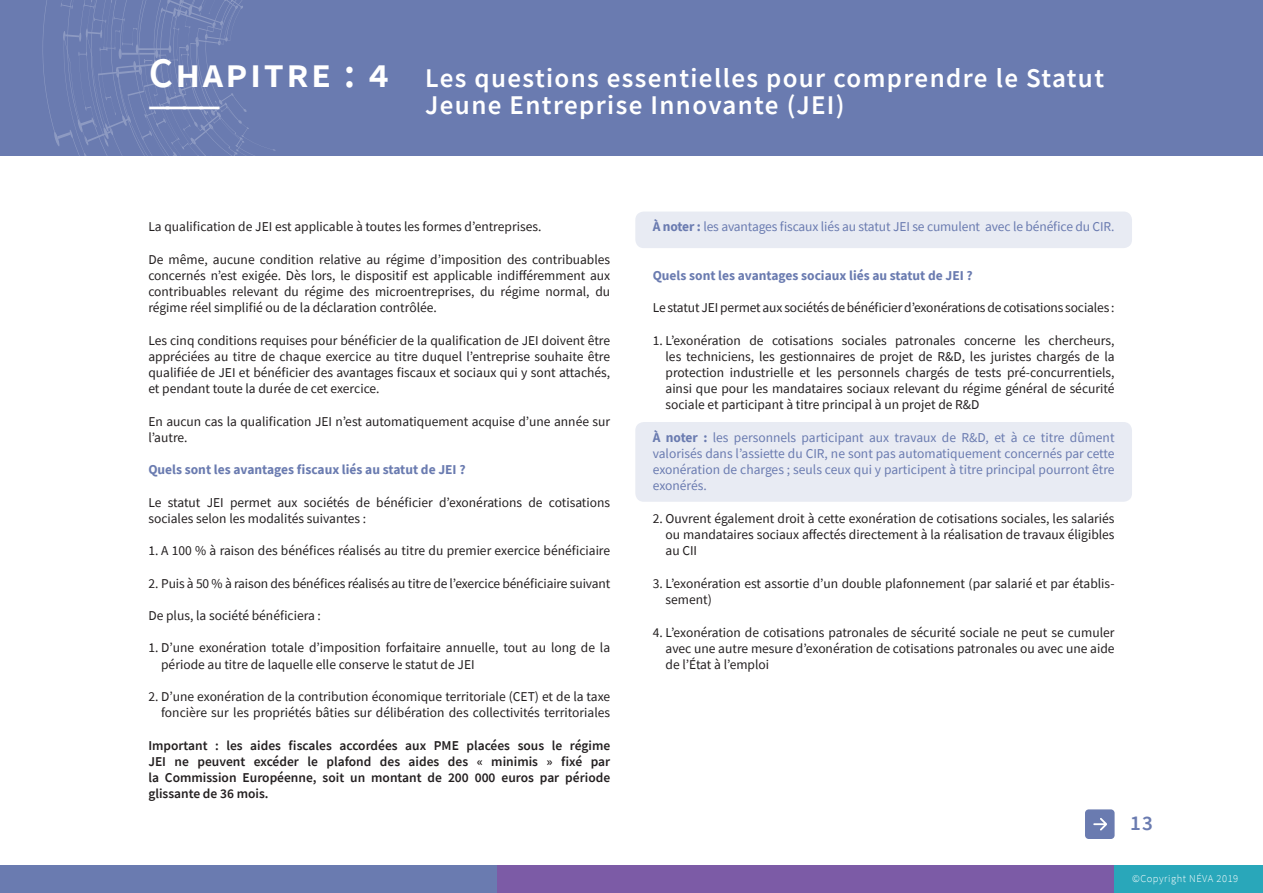
<style>
.page{position:relative;width:1263px;height:893px;background:#fff}
.page>*{position:absolute;margin:0;border:0;box-sizing:border-box;transform-origin:0 0}
.t1{font:600 42px "Source Sans Pro";color:#fff}
.t2{font:600 27px/27px "Source Sans Pro";letter-spacing:.05em;color:#fff}
.t3{font:600 21px "Source Sans Pro";color:#6a7bb0}
.t4{font:13.5px/16.2px "Source Sans Pro";color:#231f20;text-align:justify}
.t5{font:13.5px/16.2px "Source Sans Pro";letter-spacing:-.01em;color:#6a7bb0;text-align:justify}
.t6{font:600 13.5px/16.2px "Source Sans Pro";color:#231f20;text-align:justify}
.t7{font:700 13.5px "Source Sans Pro";color:#6a7bb0}
.t8{font:300 10.5px "Source Sans Pro";letter-spacing:.05em;color:#fff}
.s1{font-weight:700}
</style>
<div class="page">
<div style="left:0;top:0;width:1263px;height:155px;background:#6a7bb0"></div>
<svg style="left:41px;top:0;width:280px;height:156px"></svg>
<div style="left:635px;top:212px;width:497px;height:36px;background:#e8ebf3;border-radius:9px"></div>
<div style="left:635px;top:422px;width:497px;height:80px;background:#e8ebf3;border-radius:9px"></div>
<div style="left:0;top:865px;width:1263px;height:28px;background:#6a7bb0"></div>
<div style="left:497px;top:865px;width:766px;height:28px;background:#7c5ba6"></div>
<div style="left:1114px;top:865px;width:149px;height:28px;background:#29a7ba"></div>
<svg style="left:1085px;top:809px;width:29px;height:30px"></svg>
<p class="t1" style="left:149px;top:45px;width:242px">Chapitre : 4</p>
<p class="t1" style="left:149px;top:62px;width:73px">____</p>
<p class="t2" style="left:425px;top:64px;width:680px">Les questions essentielles pour comprendre le Statut<br>Jeune Entreprise Innovante (JEI)</p>
<p class="t4" style="left:148px;top:219px;width:394px">La qualification de JEI est applicable à toutes les formes d’entreprises.</p>
<p class="t4" style="left:148px;top:251px;width:463px">De même, aucune condition relative au régime d’imposition des contribuables concernés n’est exigée. Dès lors, le dispositif est applicable indifféremment aux contribuables relevant du régime des microentreprises, du régime normal, du régime réel simplifié ou de la déclaration contrôlée.</p>
<p class="t4" style="left:148px;top:332px;width:463px">Les cinq conditions requises pour bénéficier de la qualification de JEI doivent être appréciées au titre de chaque exercice au titre duquel l’entreprise souhaite être qualifiée de JEI et bénéficier des avantages fiscaux et sociaux qui y sont attachés, et pendant toute la durée de cet exercice.</p>
<p class="t4" style="left:148px;top:413px;width:463px">En aucun cas la qualification JEI n’est automatiquement acquise d’une année sur l’autre.</p>
<p class="t7" style="left:148px;top:461px;width:319px">Quels sont les avantages fiscaux liés au statut de JEI ?</p>
<p class="t4" style="left:148px;top:494px;width:463px">Le statut JEI permet aux sociétés de bénéficier d’exonérations de cotisations sociales selon les modalités suivantes :</p>
<p class="t4" style="left:148px;top:543px;width:463px">1. A 100 % à raison des bénéfices réalisés au titre du premier exercice bénéficiaire</p>
<p class="t4" style="left:148px;top:575px;width:463px">2. Puis à 50 % à raison des bénéfices réalisés au titre de l’exercice bénéficiaire suivant</p>
<p class="t4" style="left:148px;top:607px;width:174px">De plus, la société bénéficiera :</p>
<p class="t4" style="left:161px;top:640px;width:451px;text-indent:-13px">1. D’une exonération totale d’imposition forfaitaire annuelle, tout au long de la période au titre de laquelle elle conserve le statut de JEI</p>
<p class="t4" style="left:148px;top:688px;width:463px;text-align:right">2. D’une exonération de la contribution économique territoriale (CET) et de la taxe foncière sur les propriétés bâties sur délibération des collectivités territoriales</p>
<p class="t6" style="left:148px;top:737px;width:463px">Important : les aides fiscales accordées aux PME placées sous le régime JEI ne peuvent excéder le plafond des aides des « minimis » fixé par la Commission Européenne, soit un montant de 200 000 euros par période glissante de 36 mois.</p>
<p class="t5" style="left:653px;top:219px;width:463px"><span class="s1">À noter :</span> les avantages fiscaux liés au statut JEI se cumulent avec le bénéfice du CIR.</p>
<p class="t7" style="left:653px;top:266px;width:322px">Quels sont les avantages sociaux liés au statut de JEI ?</p>
<p class="t4" style="left:653px;top:300px;width:463px">Le statut JEI permet aux sociétés de bénéficier d’exonérations de cotisations sociales :</p>
<p class="t4" style="left:665px;top:332px;width:451px;text-indent:-13px">1. L’exonération de cotisations sociales patronales concerne les chercheurs, les techniciens, les gestionnaires de projet de R&amp;D, les juristes chargés de la protection industrielle et les personnels chargés de tests pré-concurrentiels, ainsi que pour les mandataires sociaux relevant du régime général de sécurité sociale et participant à titre principal à un projet de R&amp;D</p>
<p class="t5" style="left:653px;top:429px;width:463px"><span class="s1">À noter :</span> les personnels participant aux travaux de R&amp;D, et à ce titre dûment valorisés dans l’assiette du CIR, ne sont pas automatiquement concernés par cette exonération de charges ; seuls ceux qui y participent à titre principal pourront être exonérés.</p>
<p class="t4" style="left:665px;top:510px;width:451px;text-indent:-13px">2. Ouvrent également droit à cette exonération de cotisations sociales, les salariés ou mandataires sociaux affectés directement à la réalisation de travaux éligibles au CII</p>
<p class="t4" style="left:665px;top:575px;width:451px;text-indent:-13px">3. L’exonération est assortie d’un double plafonnement (par salarié et par établis&shy;sement)</p>
<p class="t4" style="left:665px;top:624px;width:451px;text-indent:-13px">4. L’exonération de cotisations patronales de sécurité sociale ne peut se cumuler avec une autre mesure d’exonération de cotisations patronales ou avec une aide de l’État à l’emploi</p>
<p class="t3" style="left:1130px;top:809px;width:24px">13</p>
<p class="t8" style="left:1132px;top:872px;width:108px">©Copyright NÉVA 2019</p>
</div>
